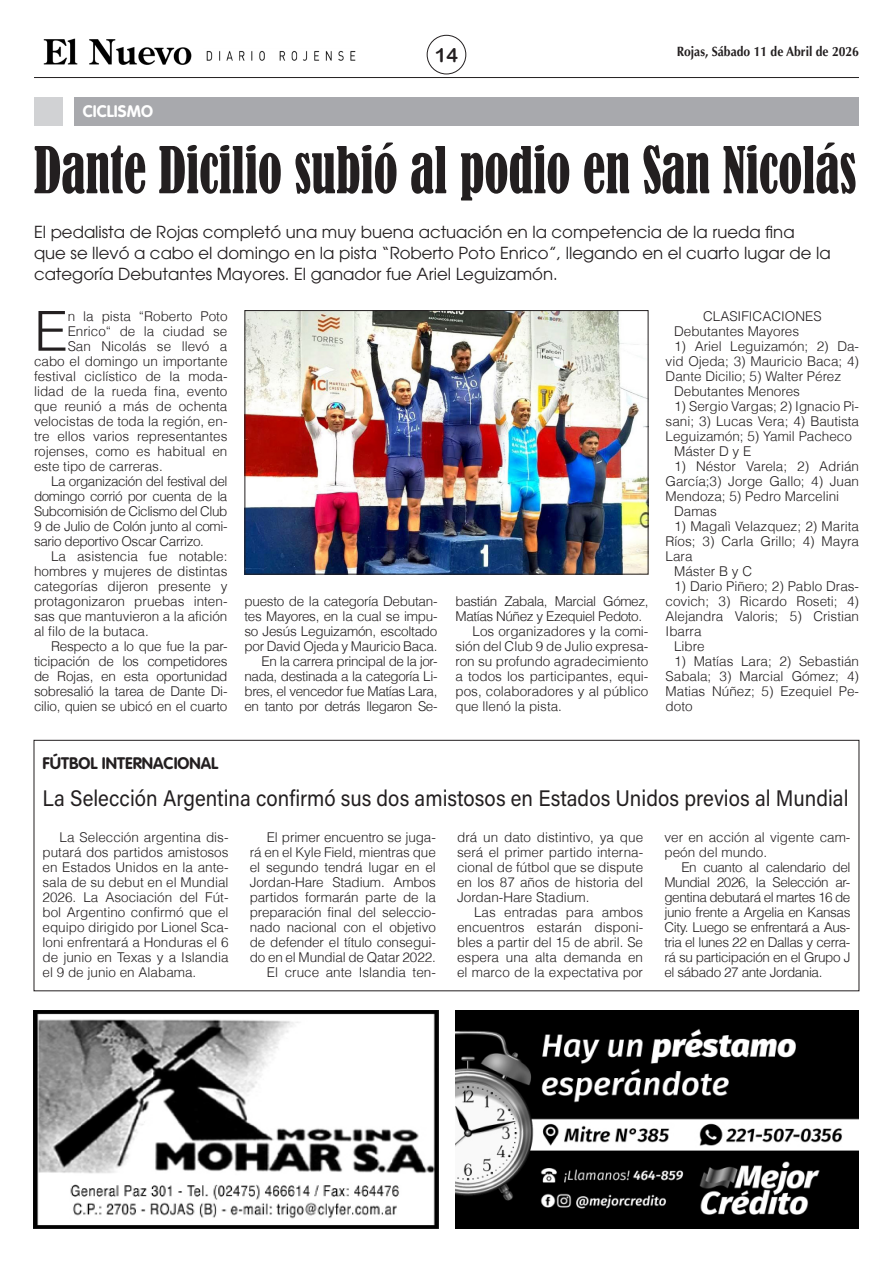
<style>
.page{position:relative;width:893px;height:1263px;background:#fff}
.page>*{position:absolute;margin:0;border:0;box-sizing:border-box;transform-origin:0 0}
.TITULO_REVISTA{font:condensed 60px "Bernard";color:#231f20;scale:.84 1}
.TEXTO_REVISTA{font:300 55.2px "Helvetica";color:#231f20}
.TITULO_SEC_REVISTA{font:22.5px "Acumin Variable Concept";letter-spacing:.02em;color:#231f20;scale:.91 1}
.VOLANTA_REVISTA{font:19.5px "Arial Rounded MT Bold";color:#231f20}
.BAJADA_REVISTA{font:16.5px/21px "ITC Avant Garde Std";color:#231f20}
.VOLANTA_REVISTA-2{font:700 16.5px "VAG Rounded Std";color:#231f20}
.VOLANTA_REVISTA-3{font:700 16.5px "VAG Rounded Std";color:#fff}
.TEXTO_REVISTA-2{font:300 13.5px/15px "Helvetica";color:#231f20;text-align:justify}
.TEXTO_REVISTA-3{font:300 13.5px/15px "Helvetica";letter-spacing:-.03em;color:#231f20}
.t1{font:700 13.5px "Optima LT Std";color:#231f20;scale:.9 1}
</style>
<div class="page">
<img style="left:43px;top:38px;width:149px;height:27px">
<img style="left:198px;top:49px;width:166px;height:14px;border-radius:7px">
<hr style="left:34px;top:77px;width:825px;height:1px;background:#231f20">
<div style="left:427px;top:35px;width:39px;height:39px;border:1px solid #231f20;border-radius:50%"></div>
<div style="left:74px;top:97px;width:785px;height:28px;background:#a8a9ad"></div>
<div style="left:34px;top:97px;width:28px;height:28px;background:#d1d2d4"></div>
<img style="left:34px;top:1010px;width:404px;height:219px">
<img style="left:455px;top:1010px;width:404px;height:219px">
<div style="left:34px;top:740px;width:825px;height:251px;border:1px solid #231f20"></div>
<img style="left:246px;top:312px;width:400px;height:260px">
<div style="left:244px;top:310px;width:404px;height:264px;border:1px solid #231f20"></div>
<p class="VOLANTA_REVISTA-3" style="left:83px;top:102px;width:72px">CICLISMO</p>
<p class="VOLANTA_REVISTA" style="left:435px;top:44px;width:25px">14</p>
<p class="t1" style="left:677px;top:43px;width:204px">Rojas, Sábado 11 de Abril de 2026</p>
<p class="TITULO_REVISTA" style="left:34px;top:135px;width:980px">Dante Dicilio subió al podio en San Nicolás</p>
<p class="BAJADA_REVISTA" style="left:34px;top:221px;width:798px">El pedalista de Rojas completó una muy buena actuación en la competencia de la rueda fina que se llevó a cabo el domingo en la pista “Roberto Poto Enrico”, llegando en el cuarto lugar de la categoría Debutantes Mayores. El ganador fue Ariel Leguizamón.</p>
<p class="TEXTO_REVISTA-2" style="left:703px;top:308px;width:120px">CLASIFICACIONES</p>
<p class="TEXTO_REVISTA-2" style="left:674px;top:323px;width:127px">Debutantes Mayores</p>
<p class="TEXTO_REVISTA-2" style="left:666px;top:338px;width:195px;text-indent:9px">1) Ariel Leguizamón; 2) Da&shy;vid Ojeda; 3) Mauricio Baca; 4)<br>Dante Dicilio; 5) Walter Pérez</p>
<p class="TEXTO_REVISTA-2" style="left:674px;top:383px;width:127px">Debutantes Menores</p>
<p class="TEXTO_REVISTA-2" style="left:666px;top:398px;width:195px;text-indent:9px">1) Sergio Vargas; 2) Ignacio Pi&shy;sani; 3) Lucas Vera; 4) Bautista Leguizamón; 5) Yamil Pacheco</p>
<p class="TEXTO_REVISTA-2" style="left:674px;top:443px;width:79px">Máster D y E</p>
<p class="TEXTO_REVISTA-2" style="left:666px;top:458px;width:195px;text-indent:9px">1) Néstor Varela; 2) Adrián García;3) Jorge Gallo; 4) Juan Mendoza; 5) Pedro Marcelini</p>
<p class="TEXTO_REVISTA-2" style="left:674px;top:503px;width:44px">Damas</p>
<p class="TEXTO_REVISTA-2" style="left:666px;top:518px;width:195px;text-indent:9px">1) Magalì Velazquez; 2) Marita Ríos; 3) Carla Grillo; 4) Mayra Lara</p>
<p class="TEXTO_REVISTA-2" style="left:674px;top:563px;width:80px">Máster B y C</p>
<p class="TEXTO_REVISTA-2" style="left:666px;top:578px;width:195px;text-indent:9px">1) Dario Piñero; 2) Pablo Dras&shy;covich; 3) Ricardo Roseti; 4)<br>Alejandra Valoris; 5) Cristian Ibarra</p>
<p class="TEXTO_REVISTA-2" style="left:674px;top:638px;width:32px">Libre</p>
<p class="TEXTO_REVISTA-2" style="left:666px;top:653px;width:195px;text-indent:9px">1) Matías Lara; 2) Sebastián Sabala; 3) Marcial Gómez; 4)<br>Matias Núñez; 5) Ezequiel Pe&shy;doto</p>
<p class="TEXTO_REVISTA" style="left:34px;top:297px;width:35px">E</p>
<p class="TEXTO_REVISTA-2" style="left:68px;top:308px;width:161px">n la pista “Roberto Poto</p>
<p class="TEXTO_REVISTA-2" style="left:68px;top:323px;width:161px">Enrico“ de la ciudad se</p>
<p class="TEXTO_REVISTA-2" style="left:68px;top:338px;width:161px">San Nicolás se llevó a</p>
<p class="TEXTO_REVISTA-2" style="left:34px;top:353px;width:195px">cabo el domingo un importante</p>
<p class="TEXTO_REVISTA-2" style="left:34px;top:368px;width:195px">festival ciclístico de la moda-</p>
<p class="TEXTO_REVISTA-2" style="left:34px;top:383px;width:195px">lidad de la rueda fina, evento</p>
<p class="TEXTO_REVISTA-2" style="left:34px;top:398px;width:195px">que reunió a más de ochenta</p>
<p class="TEXTO_REVISTA-2" style="left:34px;top:413px;width:195px">velocistas de toda la región, en-</p>
<p class="TEXTO_REVISTA-2" style="left:34px;top:428px;width:195px">tre ellos varios representantes</p>
<p class="TEXTO_REVISTA-2" style="left:34px;top:443px;width:195px">rojenses, como es habitual en</p>
<p class="TEXTO_REVISTA-2" style="left:34px;top:458px;width:130px">este tipo de carreras.</p>
<p class="TEXTO_REVISTA-2" style="left:34px;top:473px;width:195px;text-indent:17px">La organización del festival del domingo corrió por cuenta de la Subcomisión de Ciclismo del Club 9 de Julio de Colón junto al comi&shy;sario deportivo Oscar Carrizo.</p>
<p class="TEXTO_REVISTA-2" style="left:34px;top:548px;width:195px;text-indent:17px">La asistencia fue notable: hombres y mujeres de distintas categorías dijeron presente y protagonizaron pruebas inten&shy;sas que mantuvieron a la afición al filo de la butaca.</p>
<p class="TEXTO_REVISTA-2" style="left:34px;top:638px;width:195px;text-indent:17px">Respecto a lo que fue la par&shy;ticipación de los competidores de Rojas, en esta oportunidad sobresalió la tarea de Dante Di&shy;cilio, quien se ubicó en el cuarto</p>
<p class="TEXTO_REVISTA-3" style="left:455px;top:593px;width:194px">bastián Zabala, Marcial Gómez,<br>Matías Núñez y Ezequiel Pedoto.</p>
<p class="TEXTO_REVISTA-2" style="left:455px;top:623px;width:194px;text-indent:17px">Los organizadores y la comi&shy;sión del Club 9 de Julio expresa&shy;ron su profundo agradecimiento a todos los participantes, equi&shy;pos, colaboradores y al público que llenó la pista.</p>
<p class="TEXTO_REVISTA-2" style="left:244px;top:593px;width:194px">puesto de la categoría Debutan&shy;tes Mayores, en la cual se impu&shy;so Jesús Leguizamón, escoltado por David Ojeda y Mauricio Baca.</p>
<p class="TEXTO_REVISTA-2" style="left:244px;top:653px;width:194px;text-indent:17px">En la carrera principal de la jor&shy;nada, destinada a la categoría Li&shy;bres, el vencedor fue Matías Lara, en tanto por detrás llegaron Se-</p>
<p class="VOLANTA_REVISTA-2" style="left:43px;top:753px;width:177px">FÚTBOL INTERNACIONAL</p>
<p class="TITULO_SEC_REVISTA" style="left:43px;top:783px;width:887px">La Selección Argentina confirmó sus dos amistosos en Estados Unidos previos al Mundial</p>
<p class="TEXTO_REVISTA-2" style="left:43px;top:829px;width:188px;text-indent:17px">La Selección argentina dis&shy;putará dos partidos amistosos en Estados Unidos en la ante&shy;sala de su debut en el Mundial 2026. La Asociación del Fút&shy;bol Argentino confirmó que el equipo dirigido por Lionel Sca&shy;loni enfrentará a Honduras el 6 de junio en Texas y a Islandia el 9 de junio en Alabama.</p>
<p class="TEXTO_REVISTA-2" style="left:250px;top:829px;width:188px;text-indent:17px">El primer encuentro se juga&shy;rá en el Kyle Field, mientras que el segundo tendrá lugar en el Jordan-Hare Stadium. Ambos partidos formarán parte de la preparación final del seleccio&shy;nado nacional con el objetivo de defender el título consegui&shy;do en el Mundial de Qatar 2022.</p>
<p class="TEXTO_REVISTA-2" style="left:457px;top:829px;width:188px">drá un dato distintivo, ya que será el primer partido interna&shy;cional de fútbol que se dispute en los 87 años de historia del Jordan-Hare Stadium.</p>
<p class="TEXTO_REVISTA-2" style="left:457px;top:904px;width:188px;text-indent:17px">Las entradas para ambos encuentros estarán disponi&shy;bles a partir del 15 de abril. Se espera una alta demanda en el marco de la expectativa por</p>
<p class="TEXTO_REVISTA-2" style="left:664px;top:829px;width:188px">ver en acción al vigente cam&shy;peón del mundo.</p>
<p class="TEXTO_REVISTA-2" style="left:664px;top:859px;width:188px;text-indent:17px">En cuanto al calendario del Mundial 2026, la Selección ar&shy;gentina debutará el martes 16 de junio frente a Argelia en Kansas City. Luego se enfrentará a Aus&shy;tria el lunes 22 en Dallas y cerra&shy;rá su participación en el Grupo J el sábado 27 ante Jordania.</p>
<p class="TEXTO_REVISTA-2" style="left:267px;top:964px;width:171px">El cruce ante Islandia ten-</p>
</div>
